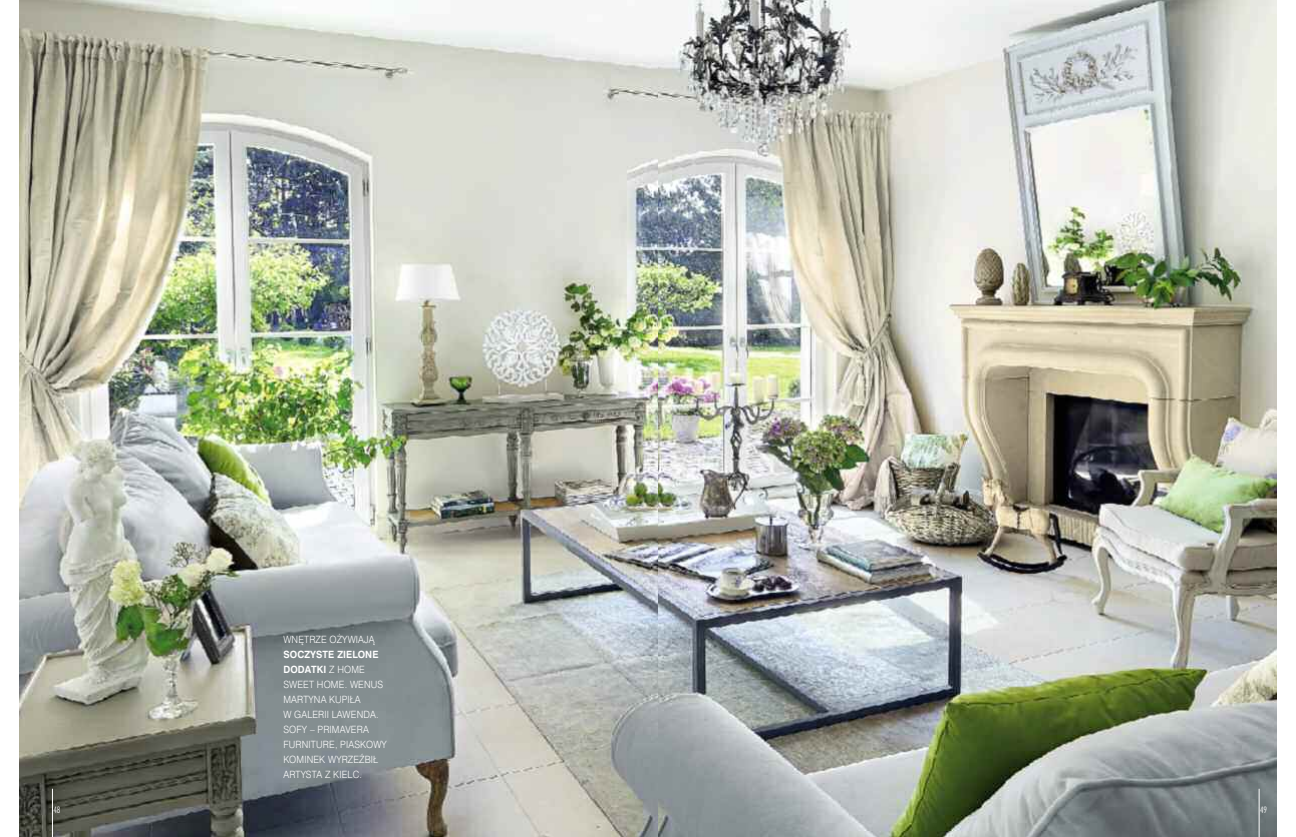
<style>
.page{position:relative;width:1296px;height:837px;background:#fff}
.page>*{position:absolute;margin:0;border:0;box-sizing:border-box;transform-origin:0 0}
.t1{font:10px/15px "Swis 721 Lt EU";letter-spacing:.015em;color:#fff;scale:.94 1}
.t2{font:700 10px/15px "Swis 721 EU";letter-spacing:.015em;color:#fff;scale:.94 1}
.t3{font:9px "Futura Lt Cn EU";color:#fff}
.s1{font-family:"Swis 721 Lt EU";font-weight:400}
</style>
<div class="page">
<img style="left:20px;top:0;width:1256px;height:836px">
<hr style="left:1258px;top:788px;width:1px;height:48px;background:#fff">
<hr style="left:52px;top:788px;width:1px;height:48px;background:#fff">
<p class="t1" style="left:283px;top:632px;width:99px">WNĘTRZE OŻYWIAJĄ</p>
<p class="t2" style="left:283px;top:647px;width:103px">SOCZYSTE ZIELONE<br>DODATKI <span class="s1">Z HOME</span></p>
<p class="t1" style="left:283px;top:677px;width:112px">SWEET HOME. WENUS<br>MARTYNA KUPIŁA<br>W GALERII LAWENDA.<br>SOFY – PRIMAVERA<br>FURNITURE, PIASKOWY<br>KOMINEK WYRZEŹBIŁ<br>ARTYSTA Z KIELC.</p>
<p class="t3" style="left:53px;top:803px;width:9px">48</p>
<p class="t3" style="left:1260px;top:803px;width:9px">49</p>
</div>
